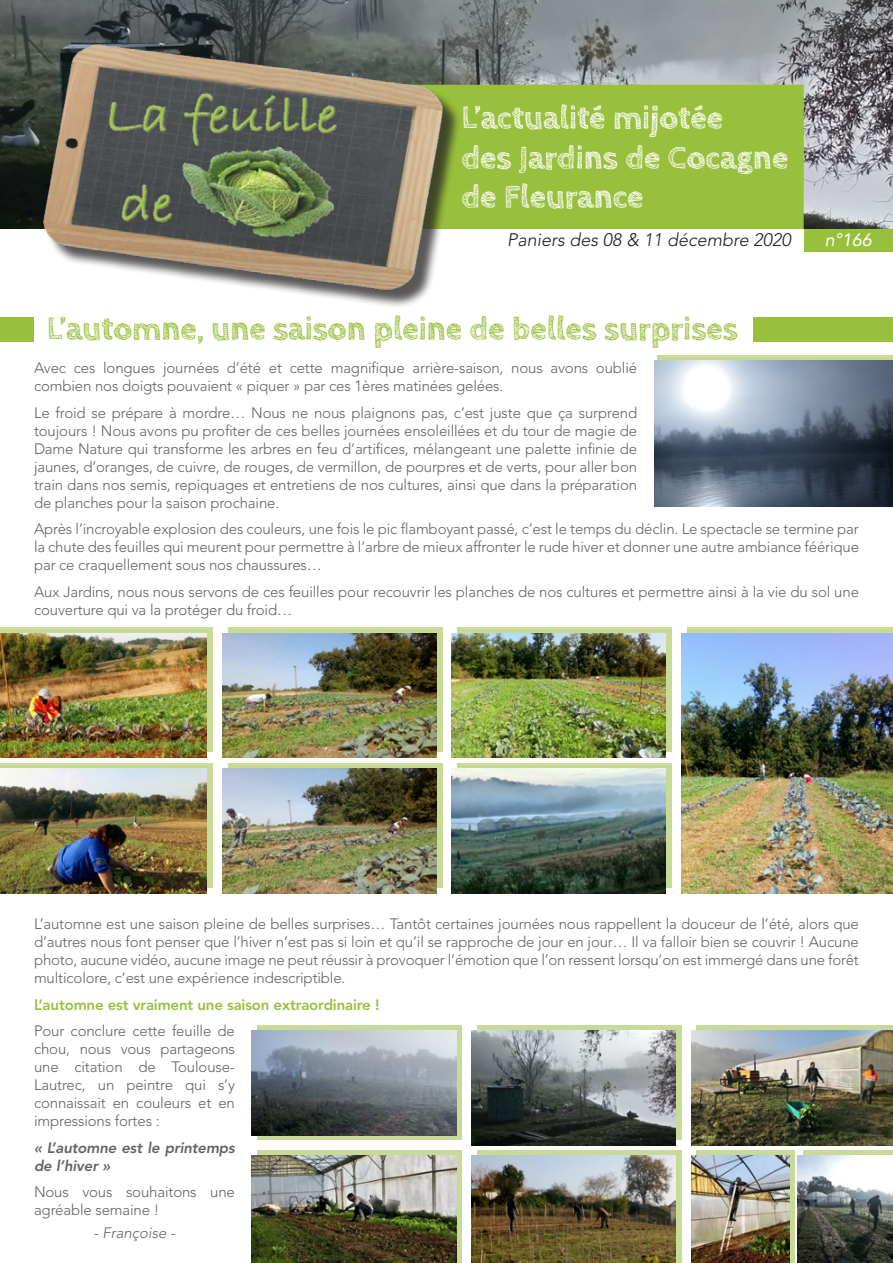
<style>
.page{position:relative;width:893px;height:1263px;background:#fff}
.page>*{position:absolute;margin:0;border:0;box-sizing:border-box;transform-origin:0 0}
.t1{font:700 33px "Cabin Sketch";color:#fff}
.t2{font:700 33px "Cabin Sketch";color:#98c03c}
.t3{font:italic 300 18px "Avenir LT Std";color:#231f20}
.t4{font:italic 18px "Avenir LT Std";color:#fff}
.t5{font:300 15px/18px "Avenir LT Std";letter-spacing:-.01em;color:#636366;text-align:justify}
.t6{font:800 15px "Avenir LT Std";letter-spacing:-.01em;color:#98c03c}
.t7{font:italic 800 15px/18px "Avenir LT Std";letter-spacing:-.01em;color:#636366}
.t8{font:italic 300 15px "Avenir LT Std";color:#636366}
</style>
<div class="page">
<img style="left:0;top:0;width:893px;height:229px">
<div style="left:395px;top:85px;width:409px;height:144px;background:#98c03c"></div>
<img style="left:21px;top:32px;width:440px;height:271px">
<div style="left:804px;top:229px;width:89px;height:22px;background:#98c03c"></div>
<div style="left:0;top:318px;width:893px;height:24px;background:#98c03c"></div>
<div style="left:34px;top:310px;width:719px;height:39px;background:#fff"></div>
<div style="left:0;top:627px;width:213px;height:124px;background:#c7da97"></div>
<img style="left:0;top:633px;width:207px;height:124px">
<div style="left:657px;top:355px;width:236px;height:146px;background:#c7da97"></div>
<img style="left:654px;top:360px;width:239px;height:147px">
<div style="left:0;top:763px;width:213px;height:124px;background:#c7da97"></div>
<img style="left:0;top:769px;width:207px;height:124px">
<div style="left:228px;top:627px;width:214px;height:124px;background:#c7da97"></div>
<img style="left:222px;top:633px;width:214px;height:124px">
<svg style="left:228px;top:763px;width:214px;height:124px;background:#b8c991"></svg>
<img style="left:222px;top:769px;width:214px;height:124px">
<div style="left:458px;top:627px;width:214px;height:124px;background:#c7da97"></div>
<img style="left:452px;top:633px;width:214px;height:124px">
<div style="left:458px;top:763px;width:214px;height:124px;background:#c7da97"></div>
<img style="left:452px;top:769px;width:214px;height:124px">
<div style="left:687px;top:627px;width:206px;height:124px;background:#c7da97"></div>
<img style="left:681px;top:633px;width:212px;height:260px">
<div style="left:258px;top:1025px;width:204px;height:114px;background:#c7da97"></div>
<img style="left:252px;top:1030px;width:205px;height:105px">
<div style="left:258px;top:1150px;width:204px;height:113px;background:#c7da97"></div>
<img style="left:252px;top:1156px;width:205px;height:107px">
<div style="left:477px;top:1025px;width:205px;height:114px;background:#c7da97"></div>
<img style="left:472px;top:1030px;width:204px;height:115px">
<div style="left:477px;top:1150px;width:205px;height:113px;background:#c7da97"></div>
<img style="left:472px;top:1156px;width:204px;height:107px">
<div style="left:697px;top:1025px;width:196px;height:114px;background:#c7da97"></div>
<img style="left:691px;top:1030px;width:202px;height:115px">
<svg style="left:697px;top:1150px;width:98px;height:113px"></svg>
<img style="left:691px;top:1156px;width:98px;height:107px">
<div style="left:803px;top:1150px;width:90px;height:113px;background:linear-gradient(to right,#c7da97,#c7da97)"></div>
<img style="left:798px;top:1156px;width:95px;height:107px">
<p class="t1" style="left:461px;top:99px;width:263px">L’actualité mijotée</p>
<p class="t1" style="left:461px;top:139px;width:328px">des Jardins de Cocagne</p>
<p class="t1" style="left:461px;top:178px;width:184px">de Fleurance</p>
<p class="t3" style="left:507px;top:229px;width:285px">Paniers des 08 &amp; 11 décembre 2020</p>
<p class="t4" style="left:825px;top:230px;width:49px">n°166</p>
<p class="t2" style="left:47px;top:310px;width:693px">L’automne, une saison pleine de belles surprises</p>
<p class="t5" style="left:34px;top:359px;width:605px">Avec ces longues journées d’été et cette magnifique arrière-saison, nous avons oublié combien nos doigts pouvaient « piquer » par ces 1ères matinées gelées.</p>
<p class="t5" style="left:34px;top:403px;width:605px">Le froid se prépare à mordre… Nous ne nous plaignons pas, c’est juste que ça surprend toujours ! Nous avons pu profiter de ces belles journées ensoleillées et du tour de magie de Dame Nature qui transforme les arbres en feu d’artifices, mélangeant une palette infinie de jaunes, d’oranges, de cuivre, de rouges, de vermillon, de pourpres et de verts, pour aller bon train dans nos semis, repiquages et entretiens de nos cultures, ainsi que dans la préparation de planches pour la saison prochaine.</p>
<p class="t5" style="left:34px;top:520px;width:826px">Après l’incroyable explosion des couleurs, une fois le pic flamboyant passé, c’est le temps du déclin. Le spectacle se termine par la chute des feuilles qui meurent pour permettre à l’arbre de mieux affronter le rude hiver et donner une autre ambiance féérique par ce craquellement sous nos chaussures…</p>
<p class="t5" style="left:34px;top:583px;width:826px">Aux Jardins, nous nous servons de ces feuilles pour recouvrir les planches de nos cultures et permettre ainsi à la vie du sol une couverture qui va la protéger du froid…</p>
<p class="t5" style="left:34px;top:915px;width:826px">L’automne est une saison pleine de belles surprises… Tantôt certaines journées nous rappellent la douceur de l’été, alors que d’autres nous font penser que l’hiver n’est pas si loin et qu’il se rapproche de jour en jour… Il va falloir bien se couvrir ! Aucune photo, aucune vidéo, aucune image ne peut réussir à provoquer l’émotion que l’on ressent lorsqu’on est immergé dans une forêt multicolore, c’est une expérience indescriptible.</p>
<p class="t6" style="left:34px;top:996px;width:347px">L’automne est vraiment une saison extraordinaire !</p>
<p class="t5" style="left:34px;top:1022px;width:202px">Pour conclure cette feuille de chou, nous vous partageons une citation de Toulouse-Lautrec, un peintre qui s’y connaissait en couleurs et en impressions fortes :</p>
<p class="t7" style="left:34px;top:1139px;width:202px">« L’automne est le printemps de l’hiver »</p>
<p class="t5" style="left:34px;top:1183px;width:202px">Nous vous souhaitons une agréable semaine !</p>
<p class="t8" style="left:94px;top:1223px;width:83px">- Françoise -</p>
</div>
